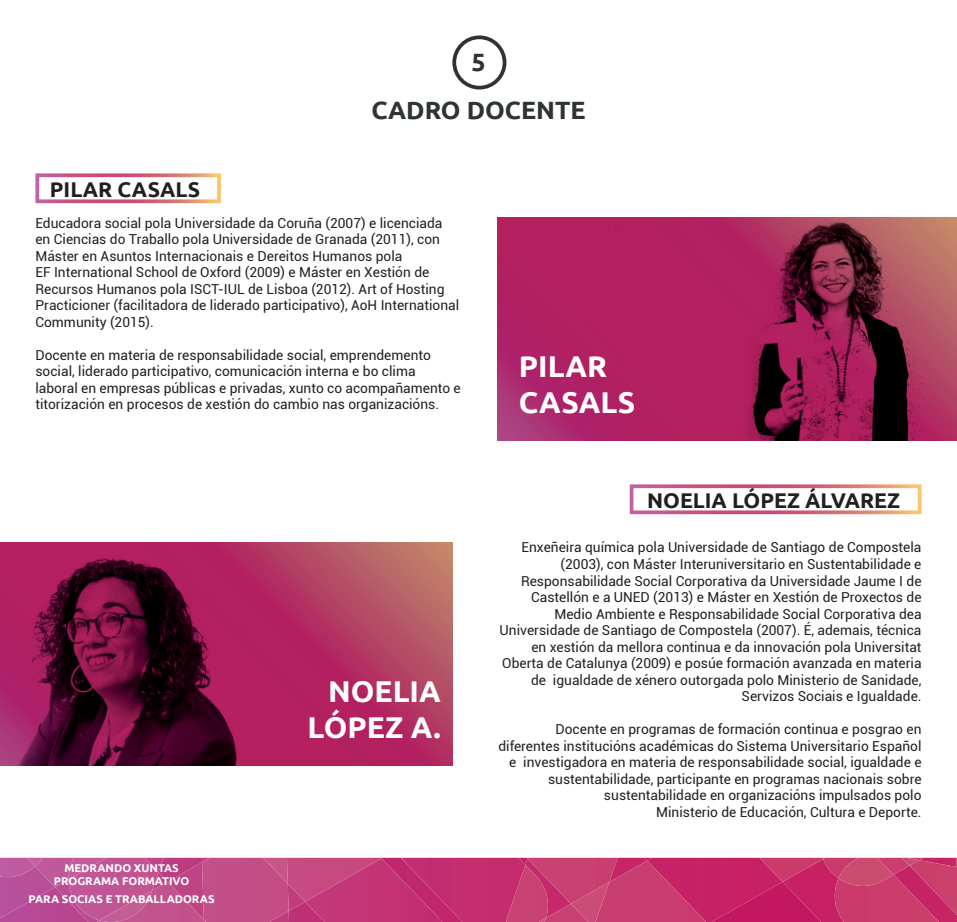
<style>
.page{position:relative;width:957px;height:922px;background:#fff}
.page>*{position:absolute;margin:0;border:0;box-sizing:border-box;transform-origin:0 0}
.t1{font:700 30px/36px "Ubuntu";color:#fff;text-align:right}
.t2{font:700 25px/47.9px "Ubuntu";color:#2d3432;text-align:center}
.t3{font:700 21.25px "Ubuntu";color:#231f20}
.t4{font:13.75px/16.5px "Roboto";color:#231f20}
.t5{font:700 11.25px/13.5px "Ubuntu";color:#fff;text-align:center}
</style>
<div class="page">
<svg style="left:0;top:857px;width:957px;height:64px;background:#c53f7a"></svg>
<div style="left:452px;top:35px;width:54px;height:54px;border:4px solid #2d3432;border-radius:50%"></div>
<div style="left:35px;top:173px;width:186px;height:30px;border:4px solid #fff"></div>
<div style="left:630px;top:484px;width:291px;height:30px;border:4px solid #fff"></div>
<img style="left:0;top:542px;width:452px;height:223px">
<img style="left:498px;top:217px;width:459px;height:223px">
<h3 class="t3" style="left:50px;top:176px;width:152px">PILAR CASALS</h3>
<h2 class="t2" style="left:371px;top:37px;width:216px">5<br>CADRO DOCENTE</h2>
<p class="t4" style="left:35px;top:214px;width:425px">Educadora social pola Universidade da Coruña (2007) e licenciada en Ciencias do Traballo pola Universidade de Granada (2011), con Máster en Asuntos Internacionais e Dereitos Humanos pola<br>EF International School de Oxford (2009) e Máster en Xestión de Recursos Humanos pola ISCT-IUL de Lisboa (2012). Art of Hosting Practicioner (facilitadora de liderado participativo), AoH International Community (2015).</p>
<p class="t4" style="left:35px;top:346px;width:427px">Docente en materia de responsabilidade social, emprendemento social, liderado participativo, comunicación interna e bo clima laboral en empresas públicas e privadas, xunto co acompañamento e titorización en procesos de xestión do cambio nas organizacións.</p>
<p class="t5" style="left:54px;top:860px;width:137px">MEDRANDO XUNTAS<br>PROGRAMA FORMATIVO</p>
<p class="t5" style="left:29px;top:891px;width:188px">PARA SOCIAS E TRABALLADORAS</p>
<h1 class="t1" style="left:307px;top:673px;width:135px">NOELIA<br>LÓPEZ A.</h1>
<h1 class="t1" style="left:519px;top:348px;width:118px;text-align:left">PILAR<br>CASALS</h1>
<h3 class="t3" style="left:647px;top:487px;width:255px">NOELIA LÓPEZ ÁLVAREZ</h3>
<p class="t4" style="left:499px;top:538px;width:423px;text-align:right">Enxeñeira química pola Universidade de Santiago de Compostela (2003), con Máster Interuniversitario en Sustentabilidade e Responsabilidade Social Corporativa da Universidade Jaume I de Castellón e a UNED (2013) e Máster en Xestión de Proxectos de Medio Ambiente e Responsabilidade Social Corporativa dea Universidade de Santiago de Compostela (2007). É, ademais, técnica en xestión da mellora continua e da innovación pola Universitat Oberta de Catalunya (2009) e posúe formación avanzada en materia de igualdade de xénero outorgada polo Ministerio de Sanidade, Servizos Sociais e Igualdade.</p>
<p class="t4" style="left:498px;top:720px;width:425px;text-align:right">Docente en programas de formación continua e posgrao en diferentes institucións académicas do Sistema Universitario Español e investigadora en materia de responsabilidade social, igualdade e sustentabilidade, participante en programas nacionais sobre sustentabilidade en organizacións impulsados polo<br>Ministerio de Educación, Cultura e Deporte.</p>
</div>
